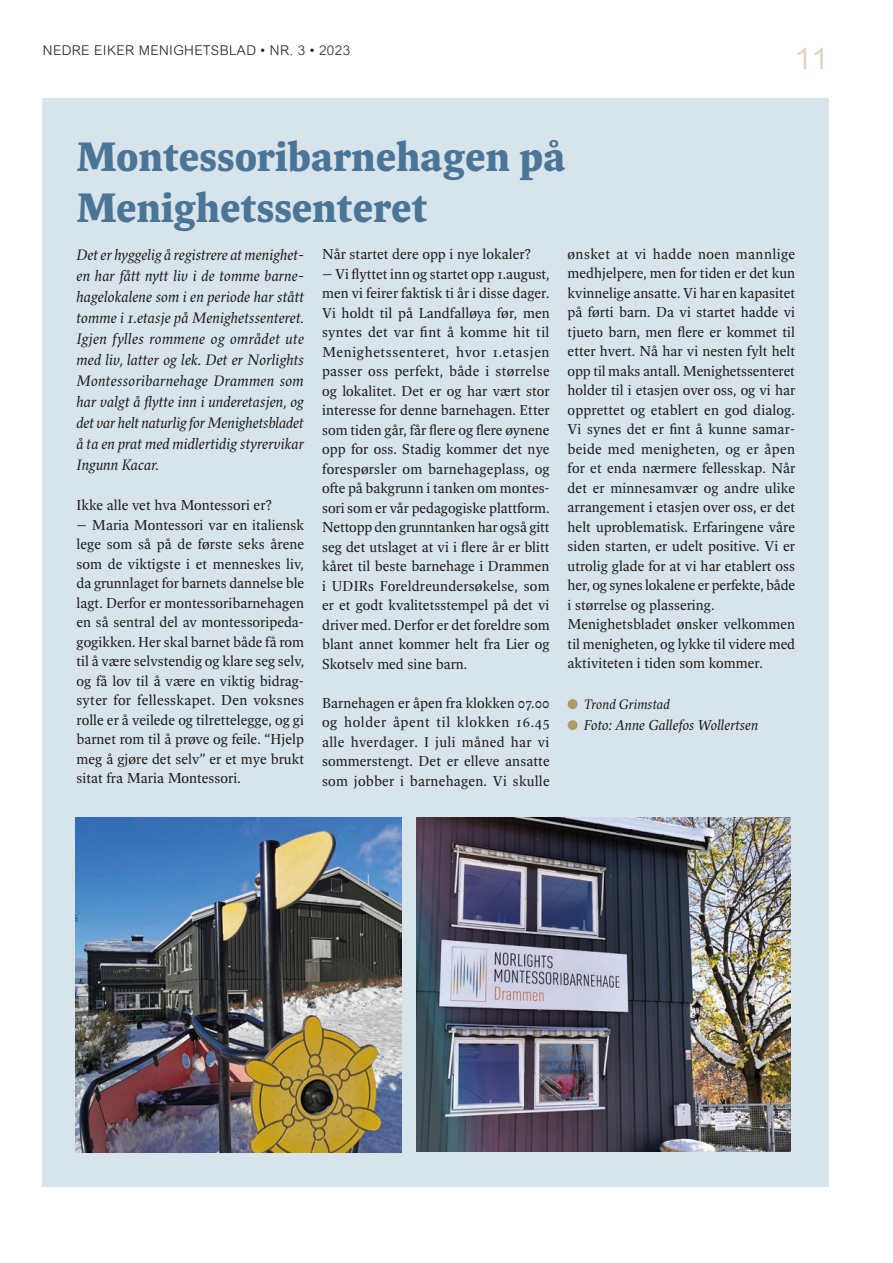
<style>
.page{position:relative;width:893px;height:1263px;background:#fff}
.page>*{position:absolute;margin:0;border:0;box-sizing:border-box;transform-origin:0 0}
.Spinoza_brødtekst{font:700 45px "Spinoza Pro";color:#4b7597}
.t1{font:30px "Arial Rounded MT Std";color:#ded4bd}
.Spinoza_brødtekst-2{font:italic 16.5px/21px "Spinoza Pro";color:#1d1d1b;text-align:justify}
.Spinoza_brødtekst-3{font:15.75px/19.5px "Spinoza Pro";color:#1d1d1b;text-align:justify}
.Spinoza_brødtekst-4{font:italic 15.75px "Spinoza Pro";color:#1d1d1b}
.Spinoza_brødtekst-5{font:italic 15px "Spinoza Pro";color:#1d1d1b}
.t2{font:300 13.5px "Arial Rounded MT Std";letter-spacing:.03em;color:#1d1d1b}
</style>
<div class="page">
<div style="left:43px;top:98px;width:786px;height:1088px;background:#d8e4ec"></div>
<div style="left:568px;top:699px;width:10px;height:10px;background:#af9b64;border-radius:50%"></div>
<div style="left:568px;top:720px;width:10px;height:10px;background:#af9b64;border-radius:50%"></div>
<img style="left:417px;top:818px;width:374px;height:333px">
<img style="left:75px;top:818px;width:326px;height:334px">
<p class="t2" style="left:43px;top:43px;width:309px">NEDRE EIKER MENIGHETSBLAD • NR. 3 • 2023</p>
<h2 class="t1" style="left:795px;top:41px;width:35px">11</h2>
<p class="Spinoza_brødtekst" style="left:77px;top:132px;width:491px">Montessoribarnehagen på</p>
<p class="Spinoza_brødtekst" style="left:77px;top:183px;width:353px">Menighetssenteret</p>
<p class="Spinoza_brødtekst-2" style="left:77px;top:244px;width:229px">Det er hyggelig å registrere at menighet&shy;en har fått nytt liv i de tomme barne&shy;hagelokalene som i en periode har stått tomme i 1.etasje på Menighetssenteret.<br>Igjen fylles rommene og området ute med liv, latter og lek. Det er Norlights Montessoribarnehage Drammen som har valgt å flytte inn i underetasjen, og det var helt naturlig for Menighetsbladet å ta en prat med midlertidig styrervikar Ingunn Kacar.</p>
<p class="Spinoza_brødtekst-3" style="left:77px;top:496px;width:197px">Ikke alle vet hva Montessori er?</p>
<p class="Spinoza_brødtekst-3" style="left:77px;top:515px;width:229px">– Maria Montessori var en italiensk lege som så på de første seks årene som de viktigste i et menneskes liv, da grunnlaget for barnets dannelse ble lagt. Derfor er montessoribarnehagen en så sentral del av montessoripeda&shy;gogikken. Her skal barnet både få rom til å være selvstendig og klare seg selv, og få lov til å være en viktig bidrag&shy;syter for fellesskapet. Den voksnes rolle er å veilede og tilrettelegge, og gi barnet rom til å prøve og feile. “Hjelp meg å gjøre det selv” er et mye brukt sitat fra Maria Montessori.</p>
<p class="Spinoza_brødtekst-3" style="left:568px;top:244px;width:229px">ønsket at vi hadde noen mannlige medhjelpere, men for tiden er det kun kvinnelige ansatte. Vi har en kapasitet på førti barn. Da vi startet hadde vi tjueto barn, men flere er kommet til etter hvert. Nå har vi nesten fylt helt opp til maks antall. Menighetssenteret holder til i etasjen over oss, og vi har opprettet og etablert en god dialog.<br>Vi synes det er fint å kunne samar&shy;beide med menigheten, og er åpen for et enda nærmere fellesskap. Når det er minnesamvær og andre ulike arrangement i etasjen over oss, er det helt uproblematisk. Erfaringene våre siden starten, er udelt positive. Vi er utrolig glade for at vi har etablert oss her, og synes lokalene er perfekte, både i størrelse og plassering.</p>
<p class="Spinoza_brødtekst-3" style="left:568px;top:615px;width:229px">Menighetsbladet ønsker velkommen til menigheten, og lykke til videre med aktiviteten i tiden som kommer.</p>
<p class="Spinoza_brødtekst-5" style="left:584px;top:696px;width:88px">Trond Grimstad</p>
<p class="Spinoza_brødtekst-4" style="left:584px;top:716px;width:176px">Foto: Anne Gallefos Wollertsen</p>
<p class="Spinoza_brødtekst-3" style="left:322px;top:244px;width:211px">Når startet dere opp i nye lokaler?</p>
<p class="Spinoza_brødtekst-3" style="left:322px;top:264px;width:229px">– Vi flyttet inn og startet opp 1.august, men vi feirer faktisk ti år i disse dager.<br>Vi holdt til på Landfalløya før, men syntes det var fint å komme hit til Menighetssenteret, hvor 1.etasjen passer oss perfekt, både i størrelse og lokalitet. Det er og har vært stor interesse for denne barnehagen. Etter som tiden går, får flere og flere øynene opp for oss. Stadig kommer det nye forespørsler om barnehageplass, og ofte på bakgrunn i tanken om montes&shy;sori som er vår pedagogiske plattform.<br>Nettopp den grunntanken har også gitt seg det utslaget at vi i flere år er blitt kåret til beste barnehage i Drammen i UDIRs Foreldreundersøkelse, som er et godt kvalitetsstempel på det vi driver med. Derfor er det foreldre som blant annet kommer helt fra Lier og Skotselv med sine barn.</p>
<p class="Spinoza_brødtekst-3" style="left:322px;top:693px;width:229px">Barnehagen er åpen fra klokken 07.00 og holder åpent til klokken 16.45 alle hverdager. I juli måned har vi sommerstengt. Det er elleve ansatte som jobber i barnehagen. Vi skulle</p>
</div>
